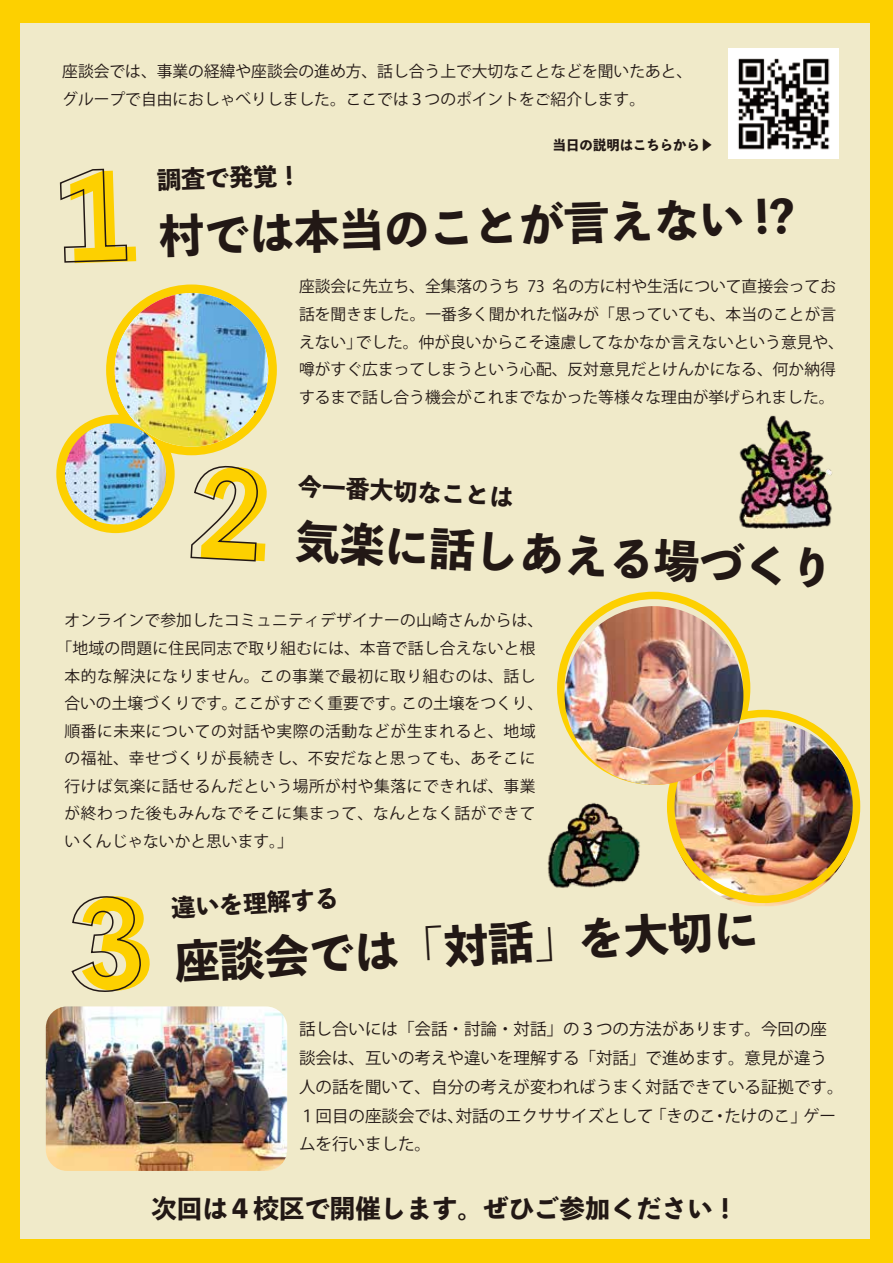
<style>
.page{position:relative;width:893px;height:1263px;background:#fdd000}
.page>*{position:absolute;margin:0;border:0;box-sizing:border-box;transform-origin:0 0}
.t1{font:800 45px "Toppan Bunkyu Midashi Gothic Std N";color:#221815}
.t2{font:800 25.5px "Toppan Bunkyu Midashi Gothic Std N";color:#221815}
.t3{font:800 24px "Toppan Bunkyu Midashi Gothic Std N";color:#221815}
.t4{font:16.5px/28.8px "Koz Go Pr 6 N";color:#221815}
.t5{font:15.75px/27.6px "Koz Go Pr 6 N";letter-spacing:.005em;color:#221815}
.t6{font:15.75px "Koz Go Pr 6 N";letter-spacing:.035em;color:#221815}
.t7{font:15.75px "Koz Go Pr 6 N";letter-spacing:.04em;color:#221815}
.t8{font:800 13.5px "Toppan Bunkyu Midashi Gothic Std N";color:#221815}
.s1{font-family:"Koz Go Pr 6 N";font-weight:400}
</style>
<div class="page">
<div style="left:20px;top:24px;width:850px;height:1215px;background:#f0eac9"></div>
<div style="left:56px;top:415px;width:119px;height:118px;border:17px solid #fdd000;border-radius:50%"></div>
<div style="left:106px;top:284px;width:171px;height:171px;border:17px solid #fdd000;border-radius:50%"></div>
<img style="left:65px;top:423px;width:101px;height:101px;border-radius:51px">
<img style="left:115px;top:293px;width:153px;height:154px;border-radius:77px">
<img style="left:739px;top:415px;width:93px;height:114px">
<img style="left:547px;top:843px;width:6px;height:42px">
<img style="left:553px;top:591px;width:308px;height:315px">
<img style="left:565px;top:606px;width:178px;height:179px;border-radius:89px">
<img style="left:46px;top:1006px;width:241px;height:165px">
<img style="left:728px;top:48px;width:110px;height:110px">
<svg style="left:59px;top:168px;width:69px;height:95px"></svg>
<svg style="left:71px;top:896px;width:70px;height:96px"></svg>
<svg style="left:190px;top:465px;width:68px;height:97px"></svg>
<p class="t5" style="left:62px;top:58px;width:632px">座談会では、事業の経緯や座談会の進め方、話し合う上で大切なことなどを聞いたあと、グループで自由におしゃべりしました。ここでは３つのポイントをご紹介します。</p>
<h3 class="t3" style="left:157px;top:161px;width:145px;rotate:-2deg">調査で発覚！</h3>
<p class="t8" style="left:553px;top:135px;width:162px">当日の説明はこちらから<span class="s1">▶</span></p>
<h1 class="t1" style="left:158px;top:202px;width:637px;rotate:-2deg">村では本当のことが言えない !?</h1>
<p class="t5" style="left:299px;top:273px;width:546px">座談会に先立ち、全集落のうち 73 名の方に村や生活について直接会ってお話を聞きました。一番多く聞かれた悩みが「思っていても、本当のことが言えない」でした。仲が良いからこそ遠慮してなかなか言えないという意見や、噂がすぐ広まってしまうという心配、反対意見だとけんかになる、何か納得するまで話し合う機会がこれまでなかった等様々な理由が挙げられました。</p>
<h3 class="t3" style="left:299px;top:467px;width:217px;rotate:3deg">今一番大切なことは</h3>
<h1 class="t1" style="left:297px;top:506px;width:541px;rotate:3deg">気楽に話しあえる場づくり</h1>
<p class="t5" style="left:64px;top:607px;width:480px">オンラインで参加したコミュニティデザイナーの山崎さんからは、</p>
<p class="t5" style="left:57px;top:635px;width:481px">「地域の問題に住民同志で取り組むには、本音で話し合えないと根</p>
<p class="t7" style="left:64px;top:667px;width:473px">本的な解決になりません。この事業で最初に取り組むのは、話し</p>
<p class="t5" style="left:64px;top:690px;width:480px">合いの土壌づくりです。ここがすごく重要です。この土壌をつくり、</p>
<p class="t6" style="left:64px;top:722px;width:473px">順番に未来についての対話や実際の活動などが生まれると、地域</p>
<p class="t7" style="left:64px;top:750px;width:472px">の福祉、幸せづくりが長続きし、不安だなと思っても、あそこに</p>
<p class="t6" style="left:64px;top:777px;width:473px">行けば気楽に話せるんだという場所が村や集落にできれば、事業</p>
<p class="t6" style="left:64px;top:805px;width:473px">が終わった後もみんなでそこに集まって、なんとなく話ができて</p>
<p class="t5" style="left:64px;top:828px;width:230px">いくんじゃないかと思います。」</p>
<h3 class="t3" style="left:170px;top:889px;width:169px;rotate:-3deg">違いを理解する</h3>
<h1 class="t1" style="left:173px;top:926px;width:586px;rotate:-3deg">座談会では「対話」を大切に</h1>
<p class="t4" style="left:299px;top:1015px;width:546px">話し合いには「会話・討論・対話」の３つの方法があります。今回の座談会は、互いの考えや違いを理解する「対話」で進めます。意見が違う人の話を聞いて、自分の考えが変わればうまく対話できている証拠です。<br>１回目の座談会では、対話のエクササイズとして「きのこ・たけのこ」ゲームを行いました。</p>
<h2 class="t2" style="left:151px;top:1189px;width:588px">次回は４校区で開催します。ぜひご参加ください！</h2>
</div>
